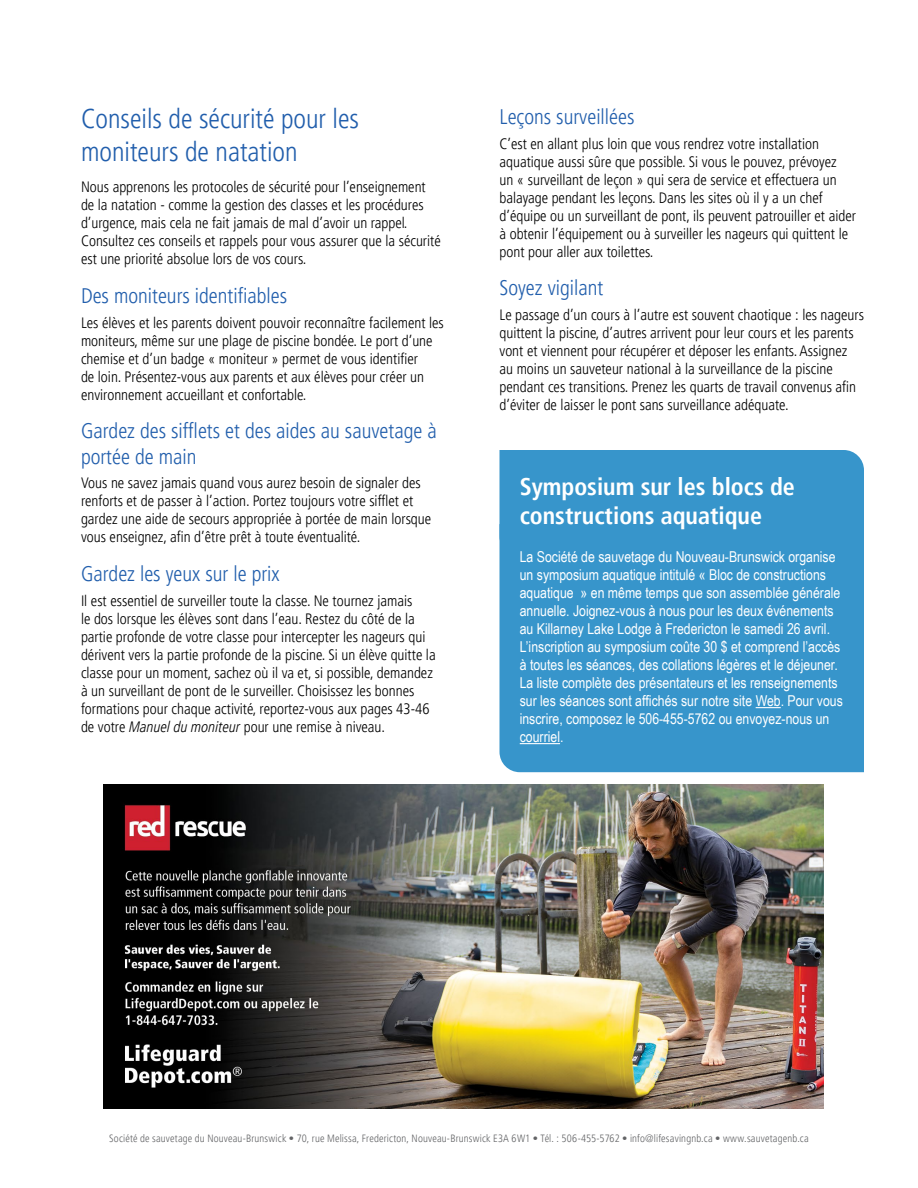
<style>
.page{position:relative;width:918px;height:1188px;background:#fff}
.page>*{position:absolute;margin:0;border:0;box-sizing:border-box;transform-origin:0 0}
.body{font:300 condensed 27px/32.4px "Frutiger LT Pro";color:#215eac}
.Ad_1{font:700 condensed 24px/28.8px "Frutiger LT Pro";color:#fff}
.B_Head_2025{font:300 condensed 21px/25.2px "Frutiger LT Pro";color:#215eac}
.body-2{font:300 condensed 15px/18px "Frutiger LT Pro";color:#000}
.Ad_1-2{font:15px/18px "Arial Narrow";color:#fff}
.t1{font:300 condensed 10.5px "Frutiger LT Pro";letter-spacing:.015em;color:#636466}
.s1{font-style:italic}
</style>
<div class="page">
<div style="left:500px;top:450px;width:364px;height:74px;background:#3795cb"></div>
<div style="left:500px;top:524px;width:364px;height:248px;background:#3795cb"></div>
<svg style="left:756px;top:707px;width:25px;height:1px"></svg>
<hr style="left:520px;top:743px;width:40px;height:1px;background:#fff">
<img style="left:104px;top:784px;width:720px;height:324px">
<p class="body" style="left:81px;top:103px;width:280px">Conseils de sécurité pour les moniteurs de natation</p>
<p class="body-2" style="left:81px;top:178px;width:361px">Nous apprenons les protocoles de sécurité pour l’enseignement de la natation - comme la gestion des classes et les procédures d’urgence, mais cela ne fait jamais de mal d’avoir un rappel.<br>Consultez ces conseils et rappels pour vous assurer que la sécurité est une priorité absolue lors de vos cours.</p>
<p class="B_Head_2025" style="left:81px;top:283px;width:208px">Des moniteurs identifiables</p>
<p class="body-2" style="left:81px;top:314px;width:364px">Les élèves et les parents doivent pouvoir reconnaître facilement les moniteurs, même sur une plage de piscine bondée. Le port d’une chemise et d’un badge « moniteur » permet de vous identifier<br>de loin. Présentez-vous aux parents et aux élèves pour créer un environnement accueillant et confortable.</p>
<p class="B_Head_2025" style="left:81px;top:419px;width:357px">Gardez des sifflets et des aides au sauvetage à portée de main</p>
<p class="body-2" style="left:81px;top:474px;width:352px">Vous ne savez jamais quand vous aurez besoin de signaler des renforts et de passer à l’action. Portez toujours votre sifflet et gardez une aide de secours appropriée à portée de main lorsque vous enseignez, afin d’être prêt à toute éventualité.</p>
<p class="B_Head_2025" style="left:81px;top:561px;width:200px">Gardez les yeux sur le prix</p>
<p class="body-2" style="left:81px;top:592px;width:356px">Il est essentiel de surveiller toute la classe. Ne tournez jamais<br>le dos lorsque les élèves sont dans l’eau. Restez du côté de la partie profonde de votre classe pour intercepter les nageurs qui dérivent vers la partie profonde de la piscine. Si un élève quitte la classe pour un moment, sachez où il va et, si possible, demandez à un surveillant de pont de le surveiller. Choisissez les bonnes formations pour chaque activité, reportez-vous aux pages 43-46 de votre <span class="s1">Manuel du moniteur</span> pour une remise à niveau.</p>
<p class="B_Head_2025" style="left:500px;top:104px;width:137px">Leçons surveillées</p>
<p class="body-2" style="left:500px;top:134px;width:358px">C’est en allant plus loin que vous rendrez votre installation aquatique aussi sûre que possible. Si vous le pouvez, prévoyez<br>un « surveillant de leçon » qui sera de service et effectuera un balayage pendant les leçons. Dans les sites où il y a un chef d’équipe ou un surveillant de pont, ils peuvent patrouiller et aider à obtenir l’équipement ou à surveiller les nageurs qui quittent le pont pour aller aux toilettes.</p>
<p class="B_Head_2025" style="left:500px;top:276px;width:105px">Soyez vigilant</p>
<p class="body-2" style="left:500px;top:306px;width:366px">Le passage d’un cours à l’autre est souvent chaotique : les nageurs quittent la piscine, d’autres arrivent pour leur cours et les parents vont et viennent pour récupérer et déposer les enfants. Assignez au moins un sauveteur national à la surveillance de la piscine pendant ces transitions. Prenez les quarts de travail convenus afin d’éviter de laisser le pont sans surveillance adéquate.</p>
<p class="Ad_1" style="left:520px;top:472px;width:277px">Symposium sur les blocs de constructions aquatique</p>
<p class="Ad_1-2" style="left:520px;top:547px;width:325px">La Société de sauvetage du Nouveau-Brunswick organise un symposium aquatique intitulé « Bloc de constructions aquatique » en même temps que son assemblée générale annuelle. Joignez-vous à nous pour les deux événements au Killarney Lake Lodge à Fredericton le samedi 26 avril.<br>L’inscription au symposium coûte 30 $ et comprend l’accès à toutes les séances, des collations légères et le déjeuner.<br>La liste complète des présentateurs et les renseignements sur les séances sont affichés sur notre site Web. Pour vous inscrire, composez le 506-455-5762 ou envoyez-nous un courriel.</p>
<p class="t1" style="left:109px;top:1132px;width:701px">Société de sauvetage du Nouveau-Brunswick • 70, rue Melissa, Fredericton, Nouveau-Brunswick E3A 6W1 • Tél. : 506-455-5762 • info@lifesavingnb.ca • www.sauvetagenb.ca</p>
</div>
